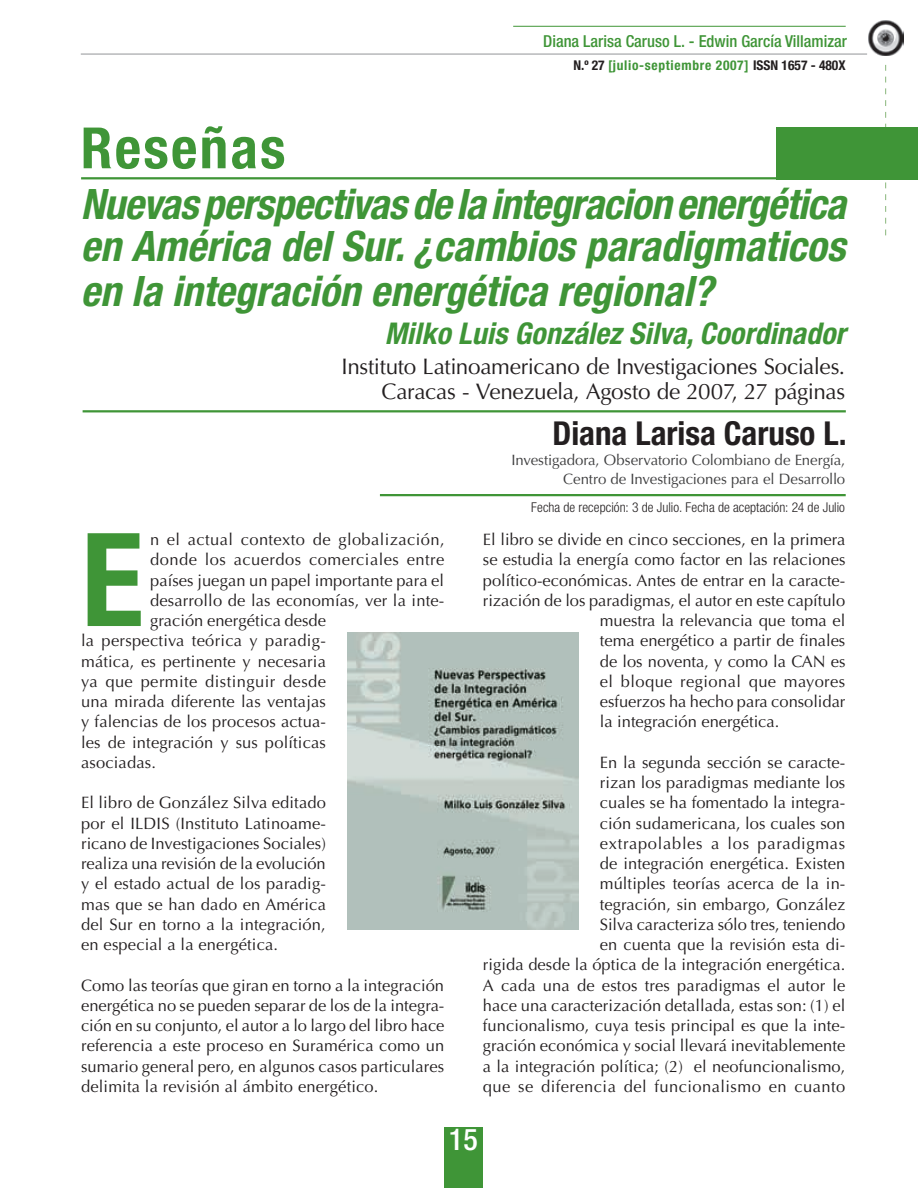
<style>
.page{position:relative;width:918px;height:1188px;background:#fff}
.page>*{position:absolute;margin:0;border:0;box-sizing:border-box;transform-origin:0 0}
.t1{font:700 condensed 129.9px "Helvetica Neue LT Pro";color:#3f9537}
.t2{font:700 condensed 57px "Helvetica Neue LT Pro";letter-spacing:.04em;color:#3f9537}
.t3{font:italic 700 condensed 42px/43.5px "Helvetica Neue LT Pro";color:#3f9537;text-align:justify}
.t4{font:700 condensed 33px "Helvetica Neue LT Pro";color:#231f20}
.t5{font:italic 700 condensed 30px "Helvetica Neue LT Pro";color:#3f9537}
.t6{font:500 condensed 30px "Helvetica Neue LT Pro";color:#fff}
.t7{font:22.5px/25.5px "Optima LT Std";letter-spacing:-.02em;color:#231f20;text-align:right}
.t8{font:16.5px/20.2px "Optima LT Std";letter-spacing:.005em;color:#231f20;text-align:justify}
.t9{font:16.5px "Optima LT Std";letter-spacing:.025em;color:#231f20}
.t10{font:500 condensed 16.5px "Helvetica Neue LT Pro";color:#3f9537}
.t11{font:16.5px "Optima LT Std";letter-spacing:.03em;color:#231f20}
.t12{font:15px/19.5px "Optima LT Std";letter-spacing:-.005em;color:#3e3e3f;text-align:right}
.t13{font:300 condensed 13.5px "Helvetica Neue LT Pro";letter-spacing:.005em;color:#231f20}
.t14{font:700 condensed 13.5px "Helvetica Neue LT Pro";letter-spacing:.05em;color:#3f9537}
.s1{color:#231f20}
</style>
<div class="page">
<hr style="left:81px;top:54px;width:786px;height:1px;background:#939598">
<hr style="left:513px;top:26px;width:333px;height:1px;background:#3f9537">
<img style="left:868px;top:20px;width:35px;height:35px">
<svg style="left:885px;top:65px;width:1px;height:170px"></svg>
<div style="left:444px;top:1127px;width:38px;height:61px;background:#3f9537"></div>
<hr style="left:83px;top:410px;width:763px;height:2px;background:#3f9537">
<hr style="left:380px;top:494px;width:466px;height:2px;background:#3f9537">
<div style="left:776px;top:128px;width:142px;height:52px;background:#3f9537"></div>
<hr style="left:81px;top:177px;width:706px;height:2px;background:#3f9537">
<img style="left:347px;top:632px;width:231px;height:297px">
<p class="t10" style="left:543px;top:31px;width:305px">Diana Larisa Caruso L. - Edwin García Villamizar</p>
<p class="t14" style="left:573px;top:57px;width:274px"><span class="s1">N.º 27</span> [julio-septiembre 2007] <span class="s1">ISSN 1657 - 480X</span></p>
<h2 class="t2" style="left:81px;top:113px;width:206px">Reseñas</h2>
<h3 class="t3" style="left:81px;top:183px;width:767px">Nuevas perspectivas de la integracion energética en América del Sur. ¿cambios paradigmaticos en la integración energética regional?</h3>
<h3 class="t5" style="left:385px;top:315px;width:462px">Milko Luis González Silva, Coordinador</h3>
<h3 class="t7" style="left:342px;top:354px;width:505px">Instituto Latinoamericano de Investigaciones Sociales.<br>Caracas - Venezuela, Agosto de 2007, 27 páginas</h3>
<h3 class="t4" style="left:552px;top:413px;width:296px">Diana Larisa Caruso L.</h3>
<p class="t12" style="left:511px;top:450px;width:335px">Investigadora, Observatorio Colombiano de Energía,<br>Centro de Investigaciones para el Desarrollo</p>
<h1 class="t1" style="left:81px;top:501px;width:64px">E</h1>
<p class="t9" style="left:150px;top:530px;width:296px">n el actual contexto de globalización,</p>
<p class="t11" style="left:150px;top:550px;width:296px">donde los acuerdos comerciales entre</p>
<p class="t8" style="left:150px;top:570px;width:296px">países juegan un papel importante para el</p>
<p class="t8" style="left:150px;top:590px;width:296px">desarrollo de las economías, ver la inte-</p>
<p class="t8" style="left:150px;top:611px;width:177px">gración energética desde</p>
<p class="t8" style="left:81px;top:631px;width:246px">la perspectiva teórica y paradig-</p>
<p class="t8" style="left:81px;top:651px;width:246px">mática, es pertinente y necesaria</p>
<p class="t9" style="left:81px;top:672px;width:246px">ya que permite distinguir desde</p>
<p class="t8" style="left:81px;top:692px;width:246px">una mirada diferente las ventajas</p>
<p class="t8" style="left:81px;top:712px;width:246px">y falencias de los procesos actua-</p>
<p class="t8" style="left:81px;top:732px;width:246px">les de integración y sus políticas</p>
<p class="t8" style="left:81px;top:752px;width:76px">asociadas.</p>
<p class="t8" style="left:81px;top:793px;width:246px">El libro de González Silva editado por el ILDIS (Instituto Latinoame&shy;ricano de Investigaciones Sociales) realiza una revisión de la evolución y el estado actual de los paradig&shy;mas que se han dado en América del Sur en torno a la integración, en especial a la energética.</p>
<p class="t8" style="left:81px;top:975px;width:365px">Como las teorías que giran en torno a la integración energética no se pueden separar de los de la integra&shy;ción en su conjunto, el autor a lo largo del libro hace referencia a este proceso en Suramérica como un sumario general pero, en algunos casos particulares delimita la revisión al ámbito energético.</p>
<p class="t13" style="left:531px;top:500px;width:315px">Fecha de recepción: 3 de Julio. Fecha de aceptación: 24 de Julio</p>
<p class="t8" style="left:483px;top:530px;width:364px">El libro se divide en cinco secciones, en la primera</p>
<p class="t8" style="left:483px;top:550px;width:364px">se estudia la energía como factor en las relaciones</p>
<p class="t8" style="left:483px;top:570px;width:364px">político-económicas. Antes de entrar en la caracte-</p>
<p class="t8" style="left:483px;top:590px;width:364px">rización de los paradigmas, el autor en este capítulo</p>
<p class="t8" style="left:600px;top:611px;width:247px">muestra la relevancia que toma el</p>
<p class="t8" style="left:600px;top:631px;width:247px">tema energético a partir de finales</p>
<p class="t8" style="left:600px;top:651px;width:247px">de los noventa, y como la CAN es</p>
<p class="t9" style="left:600px;top:672px;width:247px">el bloque regional que mayores</p>
<p class="t8" style="left:600px;top:692px;width:247px">esfuerzos ha hecho para consolidar</p>
<p class="t8" style="left:600px;top:712px;width:181px">la integración energética.</p>
<p class="t8" style="left:483px;top:752px;width:364px;text-align:right">En la segunda sección se caracte-<br>rizan los paradigmas mediante los<br>cuales se ha fomentado la integra-<br>ción sudamericana, los cuales son<br>extrapolables a los paradigmas<br>de integración energética. Existen<br>múltiples teorías acerca de la in-<br>tegración, sin embargo, González<br>Silva caracteriza sólo tres, teniendo<br>en cuenta que la revisión esta di-<br>rigida desde la óptica de la integración energética.<br>A cada una de estos tres paradigmas el autor le hace una caracterización detallada, estas son: (1) el funcionalismo, cuya tesis principal es que la inte&shy;gración económica y social llevará inevitablemente a la integración política; (2) el neofuncionalismo, que se diferencia del funcionalismo en cuanto</p>
<h3 class="t6" style="left:449px;top:1122px;width:28px">15</h3>
</div>
